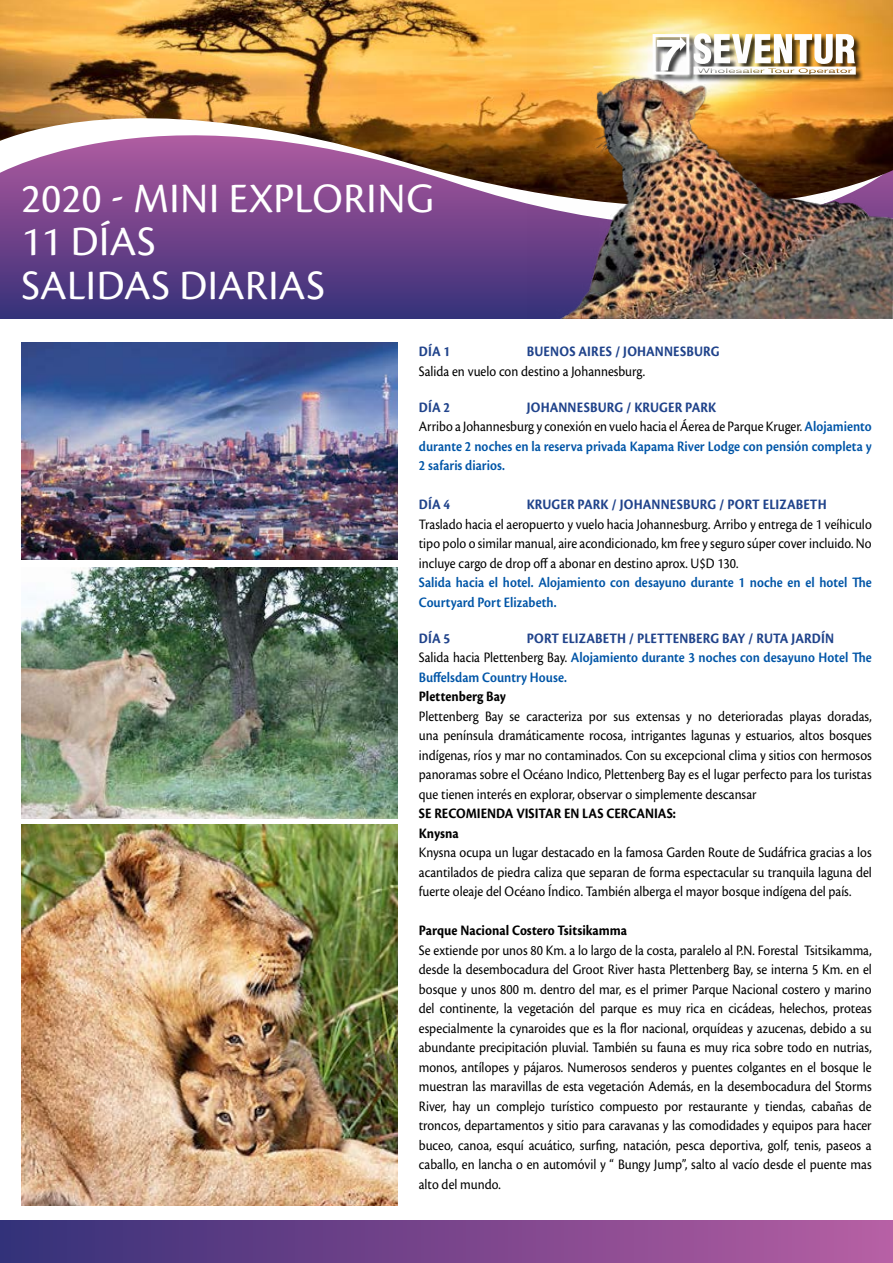
<style>
.page{position:relative;width:893px;height:1263px;background:#fff}
.page>*{position:absolute;margin:0;border:0;box-sizing:border-box;transform-origin:0 0}
.t1{font:43.5px "Cronos Pro";letter-spacing:.01em;color:#fff}
.t2{font:15px/19.5px "Cronos Pro";color:#000;text-align:justify;scale:.9 1}
.t3{font:600 15px/19.5px "Cronos Pro";color:#0055a7;scale:.9 1}
.t4{font:700 15px "Cronos Pro";letter-spacing:.01em;color:#20438b;scale:.9 1}
.t5{font:700 15px "Cronos Pro";color:#000;scale:.9 1}
.s1{font-weight:400;color:#000}
</style>
<div class="page">
<div style="left:0;top:125px;width:893px;height:194px;background:#3d347c"></div>
<svg style="left:0;top:209px;width:528px;height:85px;background:#653e86"></svg>
<img style="left:0;top:0;width:893px;height:209px">
<div style="left:0;top:1220px;width:893px;height:43px;background:linear-gradient(to right,#362f78,#b85da2)"></div>
<img style="left:21px;top:342px;width:377px;height:217px">
<img style="left:21px;top:825px;width:377px;height:380px">
<img style="left:21px;top:568px;width:377px;height:251px">
<img style="left:528px;top:16px;width:365px;height:303px">
<p class="t1" style="left:21px;top:173px;width:414px">2020 - MINI EXPLORING</p>
<p class="t1" style="left:21px;top:217px;width:136px">11 DÍAS</p>
<p class="t1" style="left:21px;top:260px;width:305px">SALIDAS DIARIAS</p>
<p class="t4" style="left:419px;top:343px;width:36px">DÍA 1</p>
<p class="t4" style="left:527px;top:343px;width:216px">BUENOS AIRES / JOHANNESBURG</p>
<p class="t2" style="left:419px;top:361px;width:253px">Salida en vuelo con destino a Johannesburg.</p>
<p class="t4" style="left:419px;top:398px;width:36px">DÍA 2</p>
<p class="t4" style="left:527px;top:398px;width:212px">JOHANNESBURG / KRUGER PARK</p>
<p class="t3" style="left:419px;top:417px;width:505px;text-align:justify"><span class="s1">Arribo a Johannesburg y conexión en vuelo hacia el Áerea de Parque Kruger.</span> Alojamiento durante 2 noches en la reserva privada Kapama River Lodge con pensión completa y 2 safaris diarios.</p>
<p class="t4" style="left:419px;top:496px;width:36px">DÍA 4</p>
<p class="t4" style="left:527px;top:496px;width:335px">KRUGER PARK / JOHANNESBURG / PORT ELIZABETH</p>
<p class="t2" style="left:419px;top:514px;width:505px">Traslado hacia el aeropuerto y vuelo hacia Johannesburg. Arribo y entrega de 1 veíhiculo tipo polo o similar manual, aire acondicionado, km free y seguro súper cover incluido. No incluye cargo de drop off a abonar en destino aprox. U$D 130.</p>
<p class="t3" style="left:419px;top:573px;width:505px">Salida hacia el hotel. Alojamiento con desayuno durante 1 noche en el hotel The<br>Courtyard Port Elizabeth.</p>
<p class="t4" style="left:419px;top:629px;width:36px">DÍA 5</p>
<p class="t4" style="left:527px;top:629px;width:343px">PORT ELIZABETH / PLETTENBERG BAY / RUTA JARDÍN</p>
<p class="t3" style="left:419px;top:648px;width:505px"><span class="s1">Salida hacia Plettenberg Bay.</span> Alojamiento durante 3 noches con desayuno Hotel The<br>Buffelsdam Country House.</p>
<p class="t5" style="left:419px;top:688px;width:98px">Plettenberg Bay</p>
<p class="t2" style="left:419px;top:706px;width:505px">Plettenberg Bay se caracteriza por sus extensas y no deterioradas playas doradas, una península dramáticamente rocosa, intrigantes lagunas y estuarios, altos bosques indígenas, ríos y mar no contaminados. Con su excepcional clima y sitios con hermosos panoramas sobre el Océano Indico, Plettenberg Bay es el lugar perfecto para los turistas que tienen interés en explorar, observar o simplemente descansar</p>
<p class="t5" style="left:419px;top:805px;width:287px">SE RECOMIENDA VISITAR EN LAS CERCANIAS:</p>
<p class="t5" style="left:419px;top:824px;width:46px">Knysna</p>
<p class="t2" style="left:419px;top:843px;width:505px">Knysna ocupa un lugar destacado en la famosa Garden Route de Sudáfrica gracias a los acantilados de piedra caliza que separan de forma espectacular su tranquila laguna del fuerte oleaje del Océano Índico. También alberga el mayor bosque indígena del país.</p>
<p class="t5" style="left:419px;top:922px;width:233px">Parque Nacional Costero Tsitsikamma</p>
<p class="t2" style="left:419px;top:940px;width:505px">Se extiende por unos 80 Km. a lo largo de la costa, paralelo al P.N. Forestal Tsitsikamma, desde la desembocadura del Groot River hasta Plettenberg Bay, se interna 5 Km. en el bosque y unos 800 m. dentro del mar, es el primer Parque Nacional costero y marino del continente, la vegetación del parque es muy rica en cicádeas, helechos, proteas especialmente la cynaroides que es la flor nacional, orquídeas y azucenas, debido a su abundante precipitación pluvial. También su fauna es muy rica sobre todo en nutrias, monos, antílopes y pájaros. Numerosos senderos y puentes colgantes en el bosque le muestran las maravillas de esta vegetación Además, en la desembocadura del Storms River, hay un complejo turístico compuesto por restaurante y tiendas, cabañas de troncos, departamentos y sitio para caravanas y las comodidades y equipos para hacer buceo, canoa, esquí acuático, surfing, natación, pesca deportiva, golf, tenis, paseos a caballo, en lancha o en automóvil y “ Bungy Jump”, salto al vacío desde el puente mas alto del mundo.</p>
</div>
